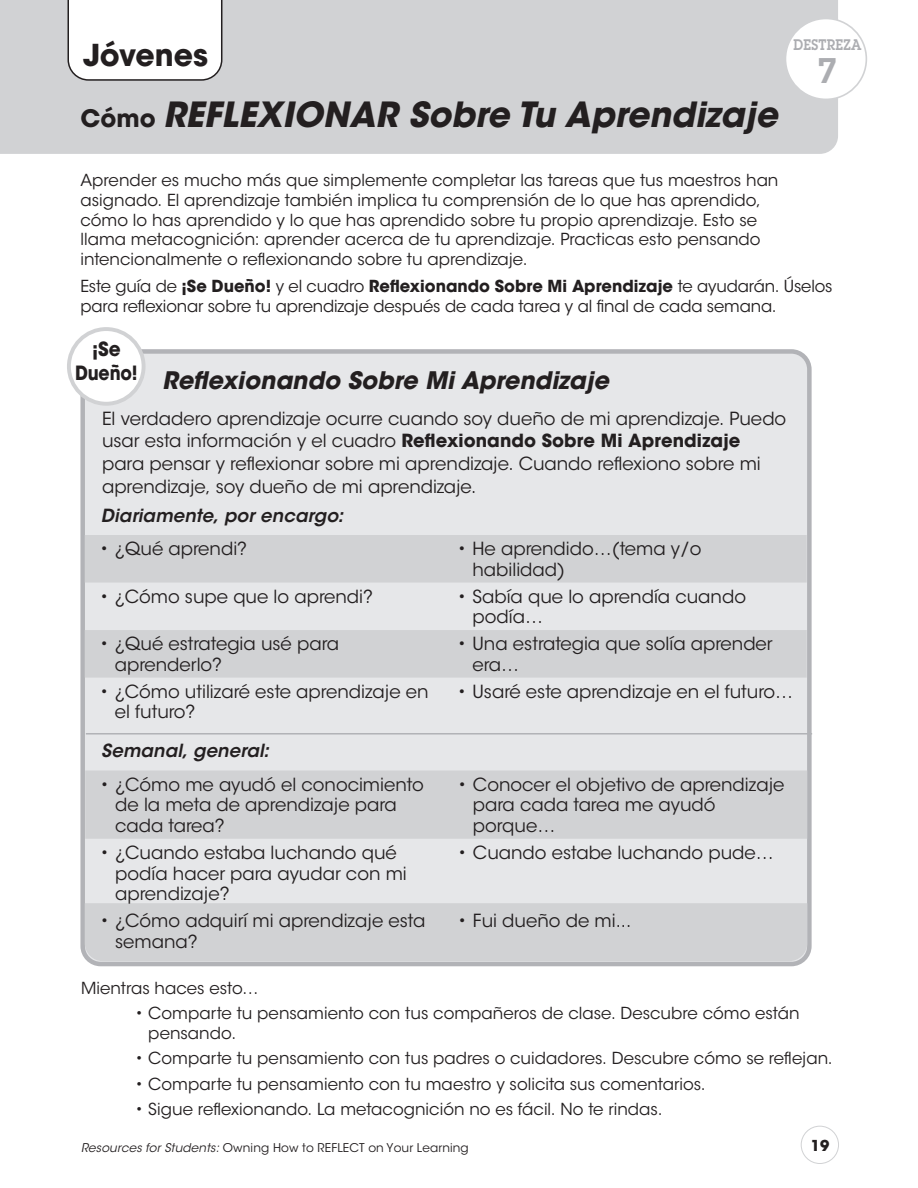
<style>
.page{position:relative;width:918px;height:1188px;background:#fff}
.page>*{position:absolute;margin:0;border:0;box-sizing:border-box;transform-origin:0 0}
.t1{font:600 34.95px "Lubalin Graph Std";color:#acadb1}
.t2{font:italic 700 34.5px "ITC Avant Garde Std";color:#231f20}
.t3{font:700 30px "ITC Avant Garde Std";letter-spacing:-.01em;color:#231f20}
.t4{font:italic 700 24px "ITC Avant Garde Std";color:#231f20}
.t5{font:700 19.5px/24px "ITC Avant Garde Std";letter-spacing:-.01em;color:#231f20;text-align:center;scale:.95 1}
.t6{font:18px/20.7px "ITC Avant Garde Std";color:#231f20}
.t7{font:italic 600 18px "ITC Avant Garde Std";letter-spacing:.005em;color:#231f20}
.t8{font:16.5px/19.8px "ITC Avant Garde Std";color:#231f20}
.t9{font:600 15px "Lubalin Graph Std";letter-spacing:.02em;color:#acadb1;scale:.88 1}
.t10{font:700 15px "ITC Avant Garde Std";color:#231f20}
.t11{font:12px "ITC Avant Garde Std";letter-spacing:.01em;color:#231f20}
.s1{font-style:normal;font-size:24px}
.s2{font-weight:700}
.s3{font-style:italic}
</style>
<div class="page">
<div style="left:0;top:0;width:838px;height:154px;background:#d1d2d4"></div>
<svg style="left:68px;top:0;width:154px;height:81px"></svg>
<div style="left:801px;top:1126px;width:38px;height:38px;border:1px solid #d1d2d4;border-radius:50%"></div>
<div style="left:785px;top:19px;width:81px;height:80px;background:#fff;border-radius:50%"></div>
<div style="left:785px;top:18px;width:82px;height:82px;border:2px solid #d1d2d4;border-radius:50%"></div>
<div style="left:83px;top:351px;width:726px;height:613px;background:#e6e7e9;border-radius:18px"></div>
<div style="left:80px;top:349px;width:732px;height:617px;border:4px solid #b2b3b7;border-radius:18px"></div>
<div style="left:69px;top:329px;width:75px;height:75px;background:#fff;border-radius:50%"></div>
<div style="left:67px;top:327px;width:79px;height:79px;border:4px solid #d1d2d4;border-radius:50%"></div>
<svg style="left:85px;top:535px;width:722px;height:143px;fill:#d1d2d4"></svg>
<div style="left:85px;top:903px;width:722px;height:58px;background:#d1d2d4"></div>
<div style="left:85px;top:771px;width:722px;height:68px;background:#d1d2d4"></div>
<hr style="left:86px;top:733px;width:726px;height:2px;background:#b2b3b7">
<h3 class="t3" style="left:83px;top:35px;width:127px">Jóvenes</h3>
<h2 class="t2" style="left:80px;top:92px;width:699px"><span class="s1">Cómo</span> REFLEXIONAR Sobre Tu Aprendizaje</h2>
<p class="t9" style="left:794px;top:35px;width:79px">DESTREZA</p>
<h1 class="t1" style="left:817px;top:47px;width:22px">7</h1>
<p class="t8" style="left:80px;top:170px;width:700px">Aprender es mucho más que simplemente completar las tareas que tus maestros han asignado. El aprendizaje también implica tu comprensión de lo que has aprendido, cómo lo has aprendido y lo que has aprendido sobre tu propio aprendizaje. Esto se llama metacognición: aprender acerca de tu aprendizaje. Practicas esto pensando intencionalmente o reflexionando sobre tu aprendizaje.</p>
<p class="t8" style="left:80px;top:276px;width:754px">Este guía de <span class="s2">¡Se Dueño!</span> y el cuadro <span class="s2">Reflexionando Sobre Mi Aprendizaje</span> te ayudarán. Úselos para reflexionar sobre tu aprendizaje después de cada tarea y al final de cada semana.</p>
<p class="t5" style="left:75px;top:337px;width:67px">¡Se<br>Dueño!</p>
<h3 class="t4" style="left:162px;top:364px;width:448px">Reflexionando Sobre Mi Aprendizaje</h3>
<p class="t6" style="left:102px;top:407px;width:686px;line-height:22.8px">El verdadero aprendizaje ocurre cuando soy dueño de mi aprendizaje. Puedo usar esta información y el cuadro <span class="s2">Reflexionando Sobre Mi Aprendizaje </span>para pensar y reflexionar sobre mi aprendizaje. Cuando reflexiono sobre mi aprendizaje, soy dueño de mi aprendizaje.</p>
<p class="t7" style="left:101px;top:504px;width:244px">Diariamente, por encargo:</p>
<p class="t6" style="left:100px;top:538px;width:149px">• ¿Qué aprendi?</p>
<p class="t6" style="left:473px;top:538px;width:231px;text-indent:-15px">• He aprendido…(tema y/o habilidad)</p>
<p class="t6" style="left:100px;top:586px;width:275px">• ¿Cómo supe que lo aprendi?</p>
<p class="t6" style="left:473px;top:586px;width:275px;text-indent:-15px">• Sabía que lo aprendía cuando podía…</p>
<p class="t6" style="left:115px;top:634px;width:226px;text-indent:-15px">• ¿Qué estrategia usé para aprenderlo?</p>
<p class="t6" style="left:473px;top:634px;width:302px;text-indent:-15px">• Una estrategia que solía aprender era…</p>
<p class="t6" style="left:115px;top:681px;width:315px;text-indent:-15px">• ¿Cómo utilizaré este aprendizaje en el futuro?</p>
<p class="t6" style="left:458px;top:681px;width:337px">• Usaré este aprendizaje en el futuro…</p>
<p class="t7" style="left:101px;top:739px;width:169px">Semanal, general:</p>
<p class="t6" style="left:115px;top:774px;width:310px;text-indent:-15px">• ¿Cómo me ayudó el conocimiento de la meta de aprendizaje para cada tarea?</p>
<p class="t6" style="left:473px;top:774px;width:313px;text-indent:-15px">• Conocer el objetivo de aprendizaje para cada tarea me ayudó porque…</p>
<p class="t6" style="left:115px;top:842px;width:293px;text-indent:-15px">• ¿Cuando estaba luchando qué podía hacer para ayudar con mi aprendizaje?</p>
<p class="t6" style="left:458px;top:842px;width:317px">• Cuando estabe luchando pude…</p>
<p class="t6" style="left:115px;top:910px;width:312px;text-indent:-15px">• ¿Cómo adquirí mi aprendizaje esta semana?</p>
<p class="t6" style="left:458px;top:910px;width:175px">• Fui dueño de mi...</p>
<p class="t8" style="left:81px;top:979px;width:179px">Mientras haces esto…</p>
<p class="t8" style="left:148px;top:1004px;width:653px;text-indent:-13px">• Comparte tu pensamiento con tus compañeros de clase. Descubre cómo están pensando.</p>
<p class="t8" style="left:135px;top:1049px;width:699px">• Comparte tu pensamiento con tus padres o cuidadores. Descubre cómo se reflejan.</p>
<p class="t8" style="left:135px;top:1074px;width:572px">• Comparte tu pensamiento con tu maestro y solicita sus comentarios.</p>
<p class="t8" style="left:135px;top:1099px;width:529px">• Sigue reflexionando. La metacognición no es fácil. No te rindas.</p>
<p class="t11" style="left:81px;top:1140px;width:389px"><span class="s3">Resources for Students:</span> Owning How to REFLECT on Your Learning</p>
<p class="t10" style="left:811px;top:1137px;width:20px">19</p>
</div>
